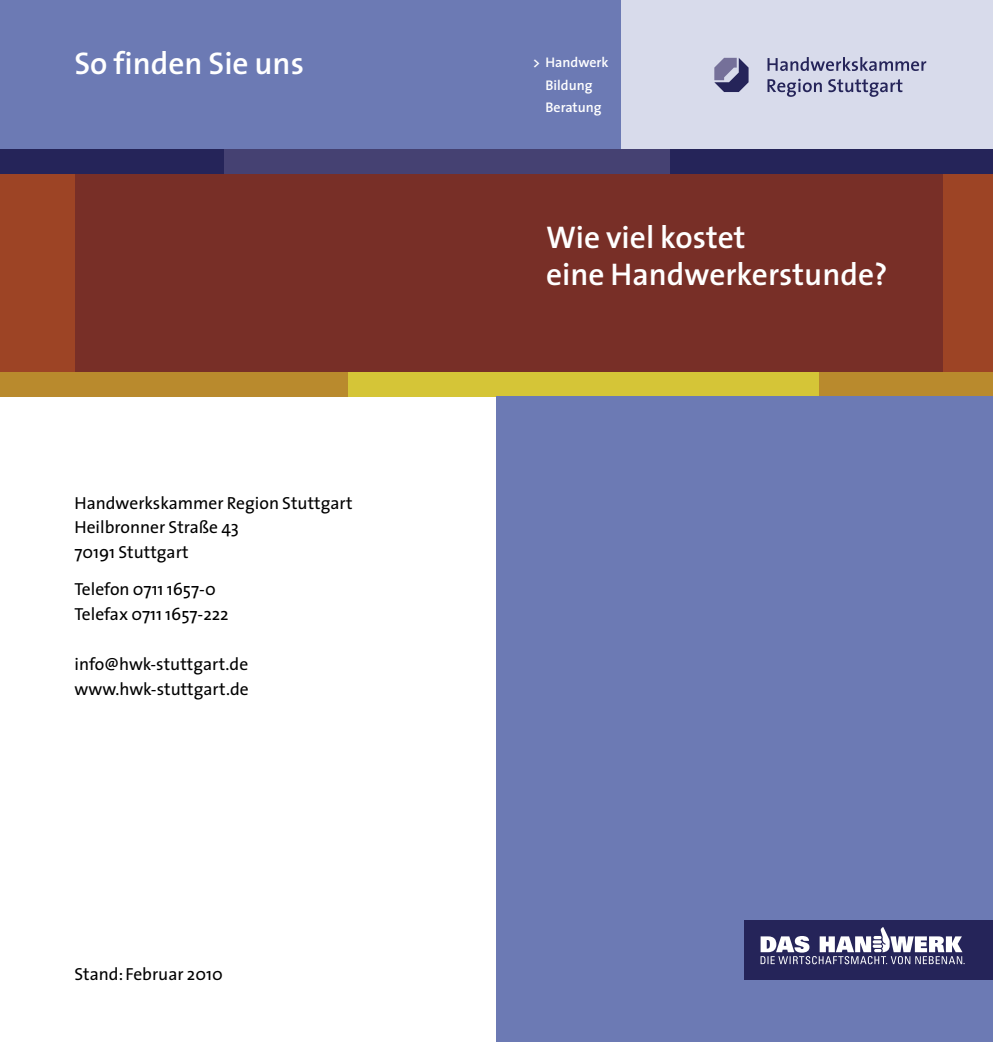
<style>
.page{position:relative;width:993px;height:1042px;background:#fff}
.page>*{position:absolute;margin:0;border:0;box-sizing:border-box;transform-origin:0 0}
.t1{font:600 31.5px/37.3px "The Sans";color:#fff}
.t2{font:17.5px/24.8px "The Sans";color:#000}
.t3{font:600 14px/22.4px "The Sans";color:#fff;text-align:center}
</style>
<div class="page">
<div style="left:74px;top:174px;width:869px;height:198px;background:#782f27"></div>
<div style="left:943px;top:174px;width:49px;height:198px;background:#9d4425"></div>
<div style="left:0;top:174px;width:74px;height:198px;background:#9d4425"></div>
<div style="left:620px;top:0;width:372px;height:149px;background:#d8dbeb"></div>
<div style="left:0;top:0;width:620px;height:149px;background:#6c7ab4"></div>
<div style="left:347px;top:372px;width:472px;height:25px;background:#d5c537"></div>
<div style="left:670px;top:149px;width:322px;height:25px;background:#252459"></div>
<div style="left:819px;top:372px;width:173px;height:25px;background:#b98a2d"></div>
<div style="left:0;top:372px;width:347px;height:25px;background:#b98a2d"></div>
<div style="left:223px;top:149px;width:447px;height:25px;background:#454172"></div>
<div style="left:0;top:149px;width:223px;height:25px;background:#252459"></div>
<div style="left:496px;top:397px;width:496px;height:645px;background:#6c7ab4"></div>
<svg style="left:714px;top:58px;width:34px;height:34px"></svg>
<svg style="left:767px;top:57px;width:158px;height:14px"></svg>
<svg style="left:767px;top:79px;width:54px;height:18px"></svg>
<svg style="left:828px;top:79px;width:74px;height:18px"></svg>
<div style="left:744px;top:920px;width:248px;height:60px;background:#252459"></div>
<svg style="left:760px;top:927px;width:204px;height:37px"></svg>
<h1 class="t1" style="left:74px;top:44px;width:231px">So finden Sie uns</h1>
<p class="t2" style="left:74px;top:490px;width:279px">Handwerkskammer Region Stuttgart<br>Heilbronner Straße 43<br>70191 Stuttgart</p>
<p class="t2" style="left:74px;top:576px;width:156px">Telefon 0711 1657-0<br>Telefax 0711 1657-222</p>
<p class="t2" style="left:74px;top:651px;width:176px">info@hwk-stuttgart.de www.hwk-stuttgart.de</p>
<p class="t2" style="left:74px;top:961px;width:150px">Stand: Februar 2010</p>
<p class="t3" style="left:533px;top:51px;width:77px">&gt; Handwerk<br>Bildung<br>Beratung</p>
<h1 class="t1" style="left:546px;top:218px;width:343px">Wie viel kostet<br>eine Handwerkerstunde?</h1>
</div>
